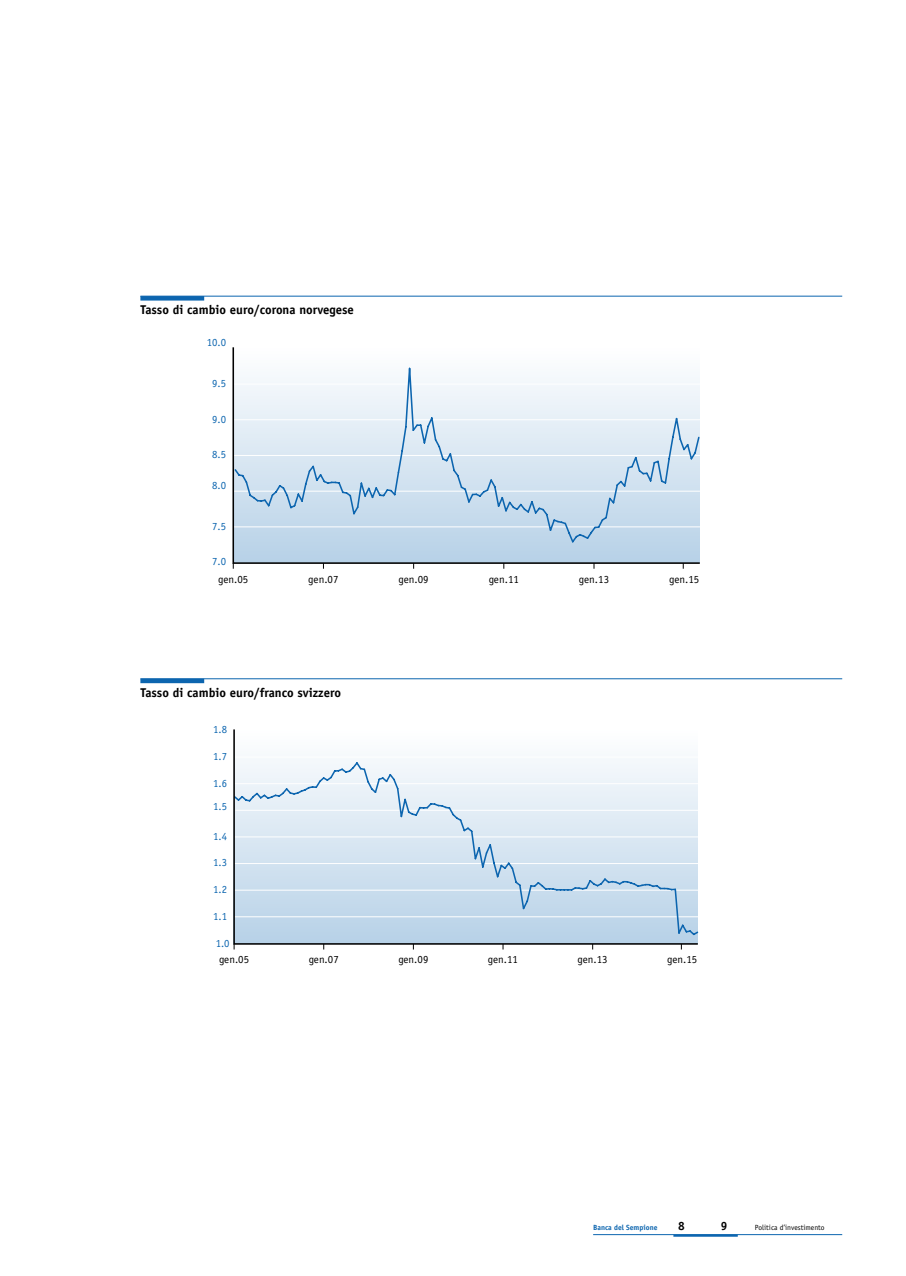
<style>
.page{position:relative;width:906px;height:1276px;background:#fff}
.page>*{position:absolute;margin:0;border:0;box-sizing:border-box;transform-origin:0 0}
.t1{font:700 12.75px "Officina Sans";color:#000}
.t2{font:700 12px "Officina Sans";color:#000}
.t3{font:10.95px "Officina Sans";color:#000}
.t4{font:10.95px "Officina Sans";color:#0c65af}
.t5{font:10.8px "Officina Sans";color:#000}
.t6{font:10.8px "Officina Sans";color:#0c65af}
.t7{font:7.5px "Officina Sans";color:#000}
.t8{font:700 7.5px "Officina Sans";color:#0c65af}
</style>
<div class="page">
<hr style="left:673px;top:1234px;width:65px;height:2px;background:#0c65af">
<hr style="left:593px;top:1234px;width:249px;height:1px;background:#0c65af">
<hr style="left:140px;top:296px;width:64px;height:4px;background:#0c65af">
<hr style="left:140px;top:296px;width:702px;height:1px;background:#0c65af">
<div style="left:140px;top:678px;width:64px;height:5px;background:#0c65af"></div>
<hr style="left:140px;top:678px;width:702px;height:1px;background:#0c65af">
<svg style="left:233px;top:729px;width:466px;height:216px"></svg>
<svg style="left:232px;top:347px;width:468px;height:217px"></svg>
<p class="t1" style="left:140px;top:302px;width:215px">Tasso di cambio euro/corona norvegese</p>
<p class="t4" style="left:207px;top:336px;width:21px">10.0</p>
<p class="t4" style="left:212px;top:377px;width:15px">9.5</p>
<p class="t4" style="left:212px;top:412px;width:15px">9.0</p>
<p class="t4" style="left:212px;top:448px;width:15px">8.5</p>
<p class="t4" style="left:212px;top:479px;width:15px">8.0</p>
<p class="t4" style="left:212px;top:519px;width:15px">7.5</p>
<p class="t4" style="left:212px;top:555px;width:15px">7.0</p>
<p class="t3" style="left:218px;top:572px;width:32px">gen.05</p>
<p class="t3" style="left:308px;top:572px;width:32px">gen.07</p>
<p class="t3" style="left:398px;top:572px;width:32px">gen.09</p>
<p class="t3" style="left:489px;top:572px;width:32px">gen.11</p>
<p class="t3" style="left:579px;top:572px;width:32px">gen.13</p>
<p class="t3" style="left:669px;top:572px;width:32px">gen.15</p>
<p class="t1" style="left:140px;top:684px;width:202px">Tasso di cambio euro/franco svizzero</p>
<p class="t6" style="left:213px;top:723px;width:15px">1.8</p>
<p class="t6" style="left:213px;top:750px;width:15px">1.7</p>
<p class="t6" style="left:213px;top:776px;width:15px">1.6</p>
<p class="t6" style="left:213px;top:800px;width:15px">1.5</p>
<p class="t6" style="left:213px;top:830px;width:15px">1.4</p>
<p class="t6" style="left:213px;top:856px;width:15px">1.3</p>
<p class="t6" style="left:213px;top:883px;width:15px">1.2</p>
<p class="t6" style="left:213px;top:909px;width:15px">1.1</p>
<p class="t6" style="left:216px;top:936px;width:15px">1.0</p>
<p class="t5" style="left:219px;top:953px;width:32px">gen.05</p>
<p class="t5" style="left:309px;top:953px;width:32px">gen.07</p>
<p class="t5" style="left:398px;top:953px;width:32px">gen.09</p>
<p class="t5" style="left:488px;top:953px;width:32px">gen.11</p>
<p class="t5" style="left:577px;top:953px;width:32px">gen.13</p>
<p class="t5" style="left:667px;top:953px;width:32px">gen.15</p>
<p class="t8" style="left:593px;top:1223px;width:66px">Banca del Sempione</p>
<p class="t2" style="left:678px;top:1218px;width:8px">8</p>
<p class="t2" style="left:720px;top:1218px;width:8px">9</p>
<p class="t7" style="left:755px;top:1223px;width:71px">Politica d’investimento</p>
</div>
